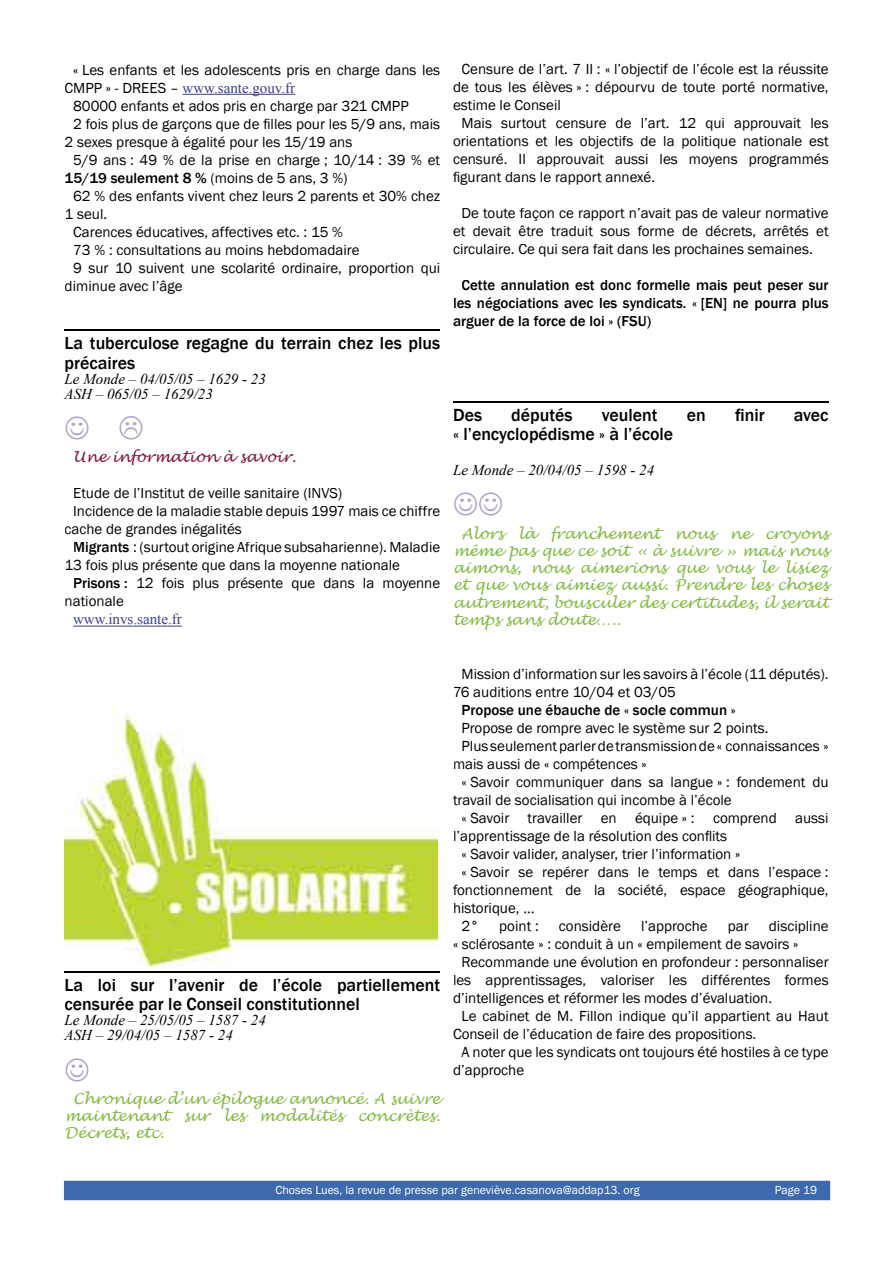
<style>
.page{position:relative;width:893px;height:1263px;background:#fff}
.page>*{position:absolute;margin:0;border:0;box-sizing:border-box;transform-origin:0 0}
.t1{font:500 18px/19.5px "Franklin Gothic";color:#000}
.t2{font:15px/18px "Franklin Gothic";color:#000;text-align:justify}
.t3{font:italic 15px/17.2px "Lucida Handwriting";color:#81ba40;text-align:justify}
.t4{font:500 15px/18px "Franklin Gothic";color:#000;text-align:justify}
.t5{font:italic 15px/15px "Times New Roman";color:#000}
.t6{font:15px "Times New Roman";color:#3a3f8e}
.t7{font:italic 15px "Lucida Handwriting";color:#80133e}
.t8{font:12px "Franklin Gothic";color:#fff}
.s1{font-family:"Franklin Gothic";color:#000}
.s2{font-weight:400}
.s3{font-weight:500}
</style>
<div class="page">
<div style="left:64px;top:1181px;width:766px;height:19px;background:#3e69ac"></div>
<hr style="left:65px;top:330px;width:375px;height:1px;background:#000">
<hr style="left:65px;top:971px;width:375px;height:1px;background:#000">
<hr style="left:183px;top:94px;width:112px;height:1px;background:#3a3f8e">
<hr style="left:73px;top:626px;width:109px;height:1px;background:#3a3f8e">
<img style="left:65px;top:709px;width:373px;height:257px">
<hr style="left:453px;top:401px;width:376px;height:2px;background:#000">
<p class="t2" style="left:73px;top:61px;width:369px">« Les enfants et les adolescents pris en charge dans les</p>
<p class="t6" style="left:65px;top:78px;width:232px"><span class="s1">CMPP » - DREES –</span> www.sante.gouv.fr</p>
<p class="t2" style="left:73px;top:97px;width:337px">80000 enfants et ados pris en charge par 321 CMPP</p>
<p class="t2" style="left:73px;top:115px;width:369px">2 fois plus de garçons que de filles pour les 5/9 ans, mais</p>
<p class="t2" style="left:65px;top:133px;width:289px">2 sexes presque à égalité pour les 15/19 ans</p>
<p class="t2" style="left:73px;top:151px;width:369px">5/9 ans : 49 % de la prise en charge ; 10/14 : 39 % et</p>
<p class="t4" style="left:65px;top:169px;width:285px">15/19 seulement 8 % <span class="s2">(moins de 5 ans, 3 %)</span></p>
<p class="t2" style="left:73px;top:187px;width:369px">62 % des enfants vivent chez leurs 2 parents et 30% chez</p>
<p class="t2" style="left:65px;top:205px;width:44px">1 seul.</p>
<p class="t2" style="left:73px;top:223px;width:271px">Carences éducatives, affectives etc. : 15 %</p>
<p class="t2" style="left:73px;top:241px;width:288px">73 % : consultations au moins hebdomadaire</p>
<p class="t2" style="left:73px;top:259px;width:369px">9 sur 10 suivent une scolarité ordinaire, proportion qui</p>
<p class="t2" style="left:65px;top:277px;width:119px">diminue avec l’âge</p>
<p class="t1" style="left:65px;top:334px;width:377px">La tuberculose regagne du terrain chez les plus précaires</p>
<p class="t5" style="left:65px;top:371px;width:203px">Le Monde – 04/05/05 – 1629 - 23<br>ASH – 065/05 – 1629/23</p>
<p class="t7" style="left:73px;top:448px;width:224px">Une information à savoir.</p>
<p class="t2" style="left:73px;top:485px;width:271px">Etude de l’Institut de veille sanitaire (INVS)</p>
<p class="t2" style="left:73px;top:503px;width:369px">Incidence de la maladie stable depuis 1997 mais ce chiffre</p>
<p class="t2" style="left:65px;top:521px;width:179px">cache de grandes inégalités</p>
<p class="t2" style="left:73px;top:539px;width:369px"><span class="s3">Migrants</span> : (surtout origine Afrique subsaharienne). Maladie</p>
<p class="t2" style="left:65px;top:557px;width:337px">13 fois plus présente que dans la moyenne nationale</p>
<p class="t2" style="left:73px;top:575px;width:369px"><span class="s3">Prisons :</span> 12 fois plus présente que dans la moyenne</p>
<p class="t2" style="left:65px;top:593px;width:61px">nationale</p>
<p class="t6" style="left:73px;top:609px;width:110px">www.invs.sante.fr</p>
<p class="t1" style="left:65px;top:975px;width:377px">La loi sur l’avenir de l’école partiellement censurée par le Conseil constitutionnel</p>
<p class="t5" style="left:65px;top:1012px;width:203px">Le Monde – 25/05/05 – 1587 - 24<br>ASH – 29/04/05 – 1587 - 24</p>
<p class="t3" style="left:65px;top:1090px;width:377px;text-indent:9px">Chronique d’un épilogue annoncé. A suivre maintenant sur les modalités concrètes.<br>Décrets, etc.</p>
<p class="t2" style="left:461px;top:61px;width:369px">Censure de l’art. 7 II : « l’objectif de l’école est la réussite</p>
<p class="t2" style="left:453px;top:79px;width:377px">de tous les élèves » : dépourvu de toute porté normative,</p>
<p class="t2" style="left:453px;top:97px;width:109px">estime le Conseil</p>
<p class="t2" style="left:461px;top:115px;width:369px">Mais surtout censure de l’art. 12 qui approuvait les</p>
<p class="t2" style="left:453px;top:133px;width:377px">orientations et les objectifs de la politique nationale est</p>
<p class="t2" style="left:453px;top:151px;width:377px">censuré. Il approuvait aussi les moyens programmés</p>
<p class="t2" style="left:453px;top:169px;width:204px">figurant dans le rapport annexé.</p>
<p class="t2" style="left:453px;top:205px;width:377px;text-indent:9px">De toute façon ce rapport n’avait pas de valeur normative et devait être traduit sous forme de décrets, arrêtés et circulaire. Ce qui sera fait dans les prochaines semaines.</p>
<p class="t4" style="left:453px;top:276px;width:377px;text-indent:9px">Cette annulation est donc formelle mais peut peser sur les négociations avec les syndicats. « [EN] ne pourra plus arguer de la force de loi » (FSU)</p>
<p class="t1" style="left:453px;top:405px;width:31px">Des</p>
<p class="t1" style="left:511px;top:405px;width:63px">députés</p>
<p class="t1" style="left:602px;top:405px;width:57px">veulent</p>
<p class="t1" style="left:687px;top:405px;width:20px">en</p>
<p class="t1" style="left:735px;top:405px;width:31px">finir</p>
<p class="t1" style="left:794px;top:405px;width:36px">avec</p>
<p class="t1" style="left:453px;top:425px;width:222px">« l’encyclopédisme » à l’école</p>
<p class="t5" style="left:453px;top:462px;width:203px">Le Monde – 20/04/05 – 1598 - 24</p>
<p class="t3" style="left:453px;top:525px;width:377px;text-indent:9px">Alors là franchement nous ne croyons même pas que ce soit « à suivre » mais nous aimons, nous aimerions que vous le lisiez et que vous aimiez aussi. Prendre les choses autrement, bousculer des certitudes, il serait temps sans doute…..</p>
<p class="t2" style="left:453px;top:665px;width:377px;text-indent:9px">Mission d’information sur les savoirs à l’école (11 députés).<br>76 auditions entre 10/04 et 03/05</p>
<p class="t4" style="left:461px;top:701px;width:276px">Propose une ébauche de « socle commun »</p>
<p class="t2" style="left:461px;top:719px;width:308px">Propose de rompre avec le système sur 2 points.</p>
<p class="t2" style="left:461px;top:737px;width:369px">Plus seulement parler de transmission de « connaissances »</p>
<p class="t2" style="left:453px;top:755px;width:195px">mais aussi de « compétences »</p>
<p class="t2" style="left:461px;top:773px;width:369px">« Savoir communiquer dans sa langue » : fondement du</p>
<p class="t2" style="left:453px;top:791px;width:280px">travail de socialisation qui incombe à l’école</p>
<p class="t2" style="left:461px;top:809px;width:369px">« Savoir travailler en équipe » : comprend aussi</p>
<p class="t2" style="left:453px;top:827px;width:276px">l’apprentissage de la résolution des conflits</p>
<p class="t2" style="left:461px;top:845px;width:280px">« Savoir valider, analyser, trier l’information »</p>
<p class="t2" style="left:461px;top:863px;width:369px">« Savoir se repérer dans le temps et dans l’espace :</p>
<p class="t2" style="left:453px;top:881px;width:377px">fonctionnement de la société, espace géographique,</p>
<p class="t2" style="left:453px;top:899px;width:83px">historique, …</p>
<p class="t2" style="left:461px;top:917px;width:19px">2°</p>
<p class="t2" style="left:499px;top:917px;width:41px">point :</p>
<p class="t2" style="left:559px;top:917px;width:63px">considère</p>
<p class="t2" style="left:641px;top:917px;width:68px">l’approche</p>
<p class="t2" style="left:728px;top:917px;width:22px">par</p>
<p class="t2" style="left:769px;top:917px;width:61px">discipline</p>
<p class="t2" style="left:453px;top:935px;width:347px">« sclérosante » : conduit à un « empilement de savoirs »</p>
<p class="t2" style="left:461px;top:953px;width:369px">Recommande une évolution en profondeur : personnaliser</p>
<p class="t2" style="left:453px;top:971px;width:377px">les apprentissages, valoriser les différentes formes</p>
<p class="t2" style="left:453px;top:989px;width:321px">d’intelligences et réformer les modes d’évaluation.</p>
<p class="t2" style="left:461px;top:1007px;width:369px">Le cabinet de M. Fillon indique qu’il appartient au Haut</p>
<p class="t2" style="left:453px;top:1025px;width:305px">Conseil de l’éducation de faire des propositions.</p>
<p class="t2" style="left:461px;top:1043px;width:369px">A noter que les syndicats ont toujours été hostiles à ce type</p>
<p class="t2" style="left:453px;top:1061px;width:73px">d’approche</p>
<p class="t8" style="left:275px;top:1182px;width:366px">Choses Lues, la revue de presse par geneviève.casanova@addap13. org</p>
<p class="t8" style="left:775px;top:1182px;width:44px">Page 19</p>
</div>
